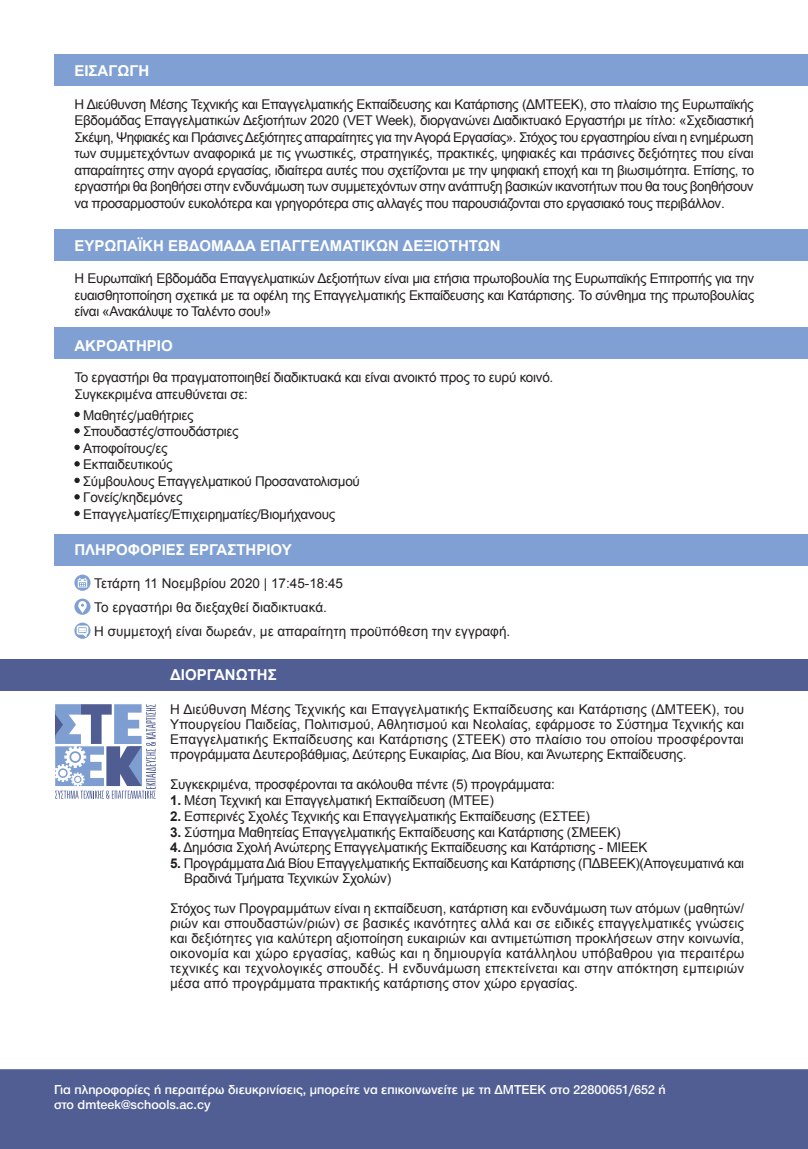
<style>
.page{position:relative;width:808px;height:1149px;background:#fff}
.page>*{position:absolute;margin:0;border:0;box-sizing:border-box;transform-origin:0 0}
.t1{font:700 15px "Arial";color:#fff}
.t2{font:13.5px/15px "Arial";letter-spacing:-.02em;color:#231f20;text-align:justify}
.t3{font:13.5px "Arial";color:#231f20}
.t4{font:500 13.5px "Helvetica Neue Greek 65";color:#fff}
.s1{font-weight:700;font-size:15px}
.s2{font-weight:700}
</style>
<div class="page">
<div style="left:54px;top:229px;width:754px;height:32px;background:#80a0d3"></div>
<div style="left:54px;top:327px;width:754px;height:32px;background:#80a0d3"></div>
<div style="left:54px;top:534px;width:754px;height:32px;background:#80a0d3"></div>
<div style="left:0;top:658px;width:808px;height:32px;background:#505e93"></div>
<div style="left:54px;top:54px;width:754px;height:32px;background:#80a0d3"></div>
<svg style="left:74px;top:574px;width:17px;height:16px"></svg>
<svg style="left:78px;top:577px;width:9px;height:10px"></svg>
<svg style="left:74px;top:598px;width:17px;height:16px"></svg>
<svg style="left:78px;top:601px;width:9px;height:12px"></svg>
<svg style="left:74px;top:622px;width:17px;height:16px"></svg>
<svg style="left:77px;top:625px;width:11px;height:12px"></svg>
<svg style="left:55px;top:704px;width:101px;height:94px"></svg>
<div style="left:0;top:1069px;width:808px;height:79px;background:#505e93"></div>
<p class="t1" style="left:74px;top:61px;width:74px">ΕΙΣΑΓΩΓΉ</p>
<p class="t2" style="left:74px;top:96px;width:681px;line-height:16.5px">H Διεύθυνση Μέσης Τεχνικής και Επαγγελματικής Εκπαίδευσης και Κατάρτισης (ΔΜΤΕΕΚ), στο πλαίσιο της Ευρωπαϊκής Εβδομάδας Επαγγελματικών Δεξιοτήτων 2020 (VET Week), διοργανώνει Διαδικτυακό Εργαστήρι με τίτλο: «Σχεδιαστική Σκέψη, Ψηφιακές και Πράσινες Δεξιότητες απαραίτητες για την Αγορά Εργασίας». Στόχος του εργαστηρίου είναι η ενημέρωση των συμμετεχόντων αναφορικά με τις γνωστικές, στρατηγικές, πρακτικές, ψηφιακές και πράσινες δεξιότητες που είναι απαραίτητες στην αγορά εργασίας, ιδιαίτερα αυτές που σχετίζονται με την ψηφιακή εποχή και τη βιωσιμότητα. Επίσης, το εργαστήρι θα βοηθήσει στην ενδυνάμωση των συμμετεχόντων στην ανάπτυξη βασικών ικανοτήτων που θα τους βοηθήσουν να προσαρμοστούν ευκολότερα και γρηγορότερα στις αλλαγές που παρουσιάζονται στο εργασιακό τους περιβάλλον.</p>
<p class="t1" style="left:74px;top:236px;width:428px">ΕΥΡΩΠΑΪΚΉ ΕΒΔΟΜΆΔΑ ΕΠΑΓΓΕΛΜΑΤΙΚΏΝ ΔΕΞΙΟΤΉΤΩΝ</p>
<p class="t2" style="left:74px;top:270px;width:681px;line-height:16.5px">H Ευρωπαϊκή Εβδομάδα Επαγγελματικών Δεξιοτήτων είναι μια ετήσια πρωτοβουλία της Ευρωπαϊκής Επιτροπής για την ευαισθητοποίηση σχετικά με τα οφέλη της Επαγγελματικής Εκπαίδευσης και Κατάρτισης. Το σύνθημα της πρωτοβουλίας είναι «Ανακάλυψε το Ταλέντο σου!»</p>
<p class="t1" style="left:74px;top:335px;width:100px">ΑΚΡΟΑΤΉΡΙΟ</p>
<p class="t2" style="left:74px;top:370px;width:480px">Το εργαστήρι θα πραγματοποιηθεί διαδικτυακά και είναι ανοικτό προς το ευρύ κοινό.</p>
<p class="t2" style="left:74px;top:386px;width:175px">Συγκεκριμένα απευθύνεται σε:</p>
<p class="t2" style="left:74px;top:407px;width:121px"><span class="s1">•</span> Μαθητές/μαθήτριες</p>
<p class="t2" style="left:74px;top:424px;width:166px"><span class="s1">•</span> Σπουδαστές/σπουδάστριες</p>
<p class="t2" style="left:74px;top:440px;width:95px"><span class="s1">•</span> Αποφοίτους/ες</p>
<p class="t2" style="left:74px;top:457px;width:100px"><span class="s1">•</span> Eκπαιδευτικούς</p>
<p class="t2" style="left:74px;top:473px;width:287px"><span class="s1">•</span> Σύμβουλους Επαγγελματικού Προσανατολισμού</p>
<p class="t2" style="left:74px;top:490px;width:110px"><span class="s1">•</span> Γονείς/κηδεμόνες</p>
<p class="t2" style="left:74px;top:506px;width:262px"><span class="s1">•</span> Επαγγελματίες/Επιχειρηματίες/Βιομήχανους</p>
<p class="t1" style="left:74px;top:539px;width:219px">ΠΛΗΡΟΦΟΡΊΕΣ ΕΡΓΑΣΤΗΡΊΟΥ</p>
<p class="t3" style="left:94px;top:574px;width:250px">Τετάρτη 11 Νοεμβρίου 2020 | 17:45-18:45</p>
<p class="t3" style="left:94px;top:598px;width:234px">Το εργαστήρι θα διεξαχθεί διαδικτυακά.</p>
<p class="t3" style="left:94px;top:622px;width:417px">Η συμμετοχή είναι δωρεάν, με απαραίτητη προϋπόθεση την εγγραφή.</p>
<p class="t1" style="left:170px;top:664px;width:108px">ΔΙΟΡΓΑΝΩΤΗΣ</p>
<p class="t2" style="left:170px;top:702px;width:576px">Η Διεύθυνση Μέσης Τεχνικής και Επαγγελματικής Εκπαίδευσης και Κατάρτισης (ΔΜΤΕΕΚ), του Υπουργείου Παιδείας, Πολιτισμού, Αθλητισμού και Νεολαίας, εφάρμοσε το Σύστημα Τεχνικής και Επαγγελματικής Εκπαίδευσης και Κατάρτισης (ΣΤΕΕΚ) στο πλαίσιο του οποίου προσφέρονται προγράμματα Δευτεροβάθμιας, Δεύτερης Ευκαιρίας, Δια Βίου, και Άνωτερης Εκπαίδευσης.</p>
<p class="t2" style="left:170px;top:777px;width:386px">Συγκεκριμένα, προσφέρονται τα ακόλουθα πέντε (5) προγράμματα:</p>
<p class="t2" style="left:170px;top:792px;width:325px"><span class="s2">1.</span> Μέση Τεχνική και Επαγγελματική Εκπαίδευση (ΜΤΕΕ)</p>
<p class="t2" style="left:170px;top:808px;width:421px"><span class="s2">2.</span> Εσπερινές Σχολές Τεχνικής και Επαγγελματικής Εκπαίδευσης (ΕΣΤΕΕ)</p>
<p class="t2" style="left:170px;top:824px;width:452px"><span class="s2">3.</span> Σύστημα Μαθητείας Επαγγελματικής Εκπαίδευσης και Κατάρτισης (ΣΜΕΕΚ)</p>
<p class="t2" style="left:170px;top:840px;width:479px"><span class="s2">4.</span> Δημόσια Σχολή Ανώτερης Επαγγελματικής Εκπαίδευσης και Κατάρτισης - ΜΙΕΕΚ</p>
<p class="t2" style="left:184px;top:855px;width:562px;text-indent:-14px"><span class="s2">5.</span> Προγράμματα Διά Βίου Επαγγελματικής Εκπαίδευσης και Κατάρτισης (ΠΔΒΕΕΚ)(Απογευματινά και<br>Βραδινά Τμήματα Τεχνικών Σχολών)</p>
<p class="t2" style="left:170px;top:900px;width:576px">Στόχος των Προγραμμάτων είναι η εκπαίδευση, κατάρτιση και ενδυνάμωση των ατόμων (μαθητών/ ριών και σπουδαστών/ριών) σε βασικές ικανότητες αλλά και σε ειδικές επαγγελματικές γνώσεις και δεξιότητες για καλύτερη αξιοποίηση ευκαιριών και αντιμετώπιση προκλήσεων στην κοινωνία, οικονομία και χώρο εργασίας, καθώς και η δημιουργία κατάλληλου υπόβαθρου για περαιτέρω τεχνικές και τεχνολογικές σπουδές. Η ενδυνάμωση επεκτείνεται και στην απόκτηση εμπειριών μέσα από προγράμματα πρακτικής κατάρτισης στον χώρο εργασίας.</p>
<p class="t4" style="left:54px;top:1081px;width:613px">Για πληροφορίες ή περαιτέρω διευκρινίσεις, μπορείτε να επικοινωνείτε με τη ΔΜΤΕΕΚ στο 22800651/652 ή</p>
<p class="t4" style="left:54px;top:1096px;width:158px">στο dmteek@schools.ac.cy</p>
</div>
